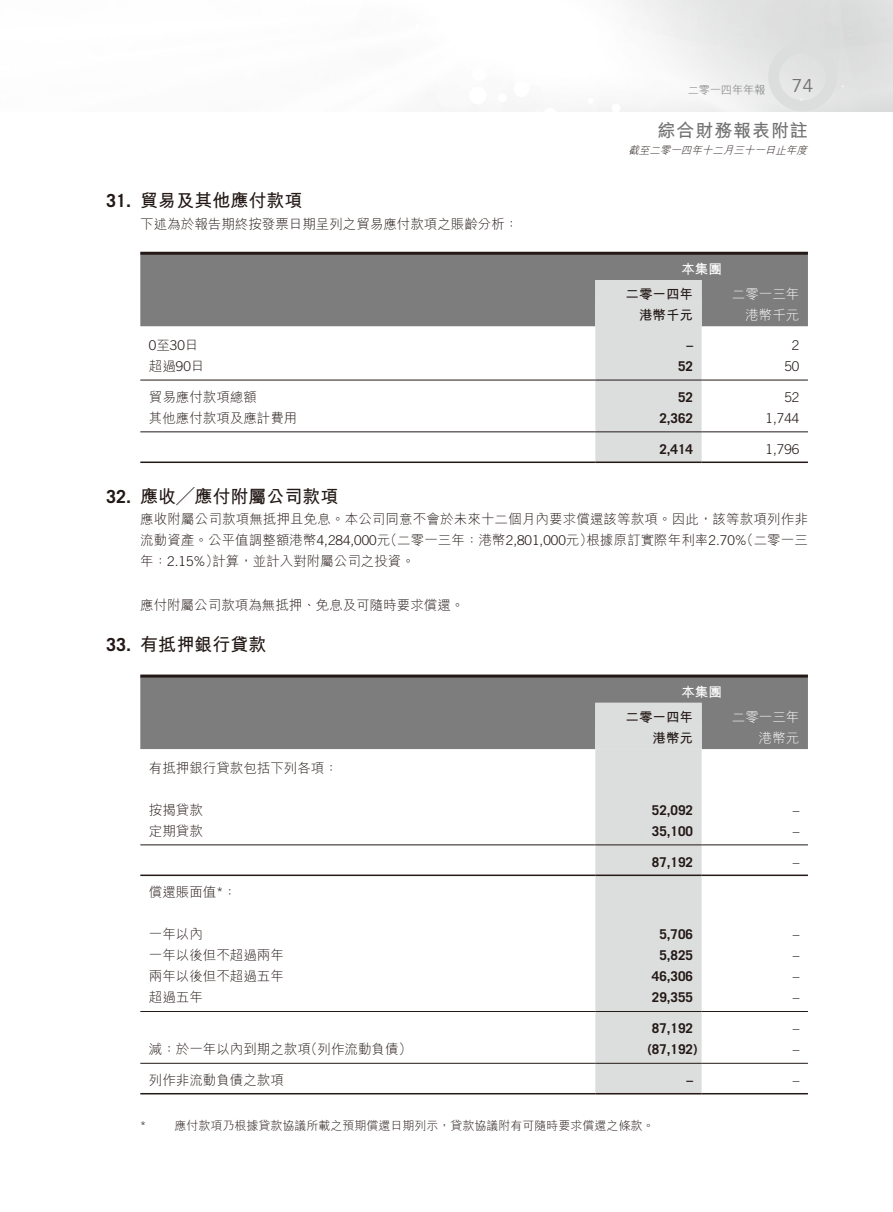
<style>
.page{position:relative;width:893px;height:1212px;background:#fff}
.page>*{position:absolute;margin:0;border:0;box-sizing:border-box;transform-origin:0 0}
.t1{font:18px "M Hei HK Bold E Ten B5 H";color:#231916}
.t2{font:18px "M Hei HK Bold E Ten B5 H";letter-spacing:.05em;color:#717171}
.t3{font:18px "Trade Gothic LT Std";color:#717171}
.t4{font:13.5px/21px "M Hei HK Light E Ten B5 H";color:#231916;text-align:justify}
.t5{font:700 13.5px "Trade Gothic LT Std";color:#231916}
.t6{font:300 13.5px "Trade Gothic LT Std";color:#231916}
.t7{font:13.5px "M Hei HK Bold E Ten B5 H";color:#231916}
.t8{font:13.5px "M Hei HK Light E Ten B5 H";color:#fff}
.t9{font:13.5px "M Hei HK Bold E Ten B5 H";color:#fff}
.t10{font:12px "M Hei HK Light E Ten B5 H";color:#231916}
.t11{font:11.25px "M Hei HK Light E Ten B5 H";letter-spacing:-.015em;color:#717171}
.t12{font:italic 10.5px "M Hei HK Light E Ten B5 H";color:#231916}
.s1{font-family:"Trade Gothic LT Std";font-weight:700}
.s2{font-family:"M Hei HK Light E Ten B5 H";font-weight:400}
.s3{font-family:"Trade Gothic LT Std";font-weight:300}
</style>
<div class="page">
<div style="left:768px;top:43px;width:69px;height:68px;background:#dfe0e0"></div>
<div style="left:140px;top:255px;width:668px;height:71px;background:#7d7d7d"></div>
<div style="left:595px;top:280px;width:107px;height:181px;background:#dcdddd"></div>
<div style="left:595px;top:301px;width:107px;height:25px;background:#dcdddd"></div>
<hr style="left:140px;top:252px;width:668px;height:3px;background:#231916">
<hr style="left:140px;top:380px;width:455px;height:1px;background:#231916">
<hr style="left:595px;top:380px;width:107px;height:1px;background:#231916">
<hr style="left:702px;top:380px;width:106px;height:1px;background:#231916">
<hr style="left:140px;top:431px;width:455px;height:1px;background:#231916">
<hr style="left:595px;top:431px;width:107px;height:1px;background:#231916">
<hr style="left:702px;top:431px;width:106px;height:1px;background:#231916">
<hr style="left:140px;top:461px;width:455px;height:2px;background:#231916">
<hr style="left:595px;top:461px;width:107px;height:2px;background:#231916">
<hr style="left:702px;top:461px;width:106px;height:2px;background:#231916">
<div style="left:140px;top:677px;width:668px;height:72px;background:#7d7d7d"></div>
<div style="left:595px;top:703px;width:107px;height:390px;background:#dcdddd"></div>
<div style="left:595px;top:724px;width:107px;height:25px;background:#dcdddd"></div>
<hr style="left:140px;top:674px;width:668px;height:3px;background:#231916">
<hr style="left:140px;top:844px;width:455px;height:1px;background:#231916">
<hr style="left:595px;top:844px;width:107px;height:1px;background:#231916">
<hr style="left:702px;top:844px;width:106px;height:1px;background:#231916">
<hr style="left:140px;top:874px;width:455px;height:2px;background:#231916">
<hr style="left:595px;top:874px;width:107px;height:2px;background:#231916">
<hr style="left:702px;top:874px;width:106px;height:2px;background:#231916">
<hr style="left:140px;top:1011px;width:455px;height:1px;background:#231916">
<hr style="left:595px;top:1011px;width:107px;height:1px;background:#231916">
<hr style="left:702px;top:1011px;width:106px;height:1px;background:#231916">
<hr style="left:140px;top:1063px;width:455px;height:1px;background:#231916">
<hr style="left:595px;top:1063px;width:107px;height:1px;background:#231916">
<hr style="left:702px;top:1063px;width:106px;height:1px;background:#231916">
<hr style="left:140px;top:1093px;width:455px;height:1px;background:#231916">
<hr style="left:595px;top:1093px;width:107px;height:1px;background:#231916">
<hr style="left:702px;top:1093px;width:106px;height:1px;background:#231916">
<h1 class="t1" style="left:106px;top:194px;width:198px"><span class="s1">31.</span> 貿易及其他應付款項</h1>
<p class="t4" style="left:140px;top:215px;width:380px">下述為於報告期終按發票日期呈列之貿易應付款項之賬齡分析：</p>
<p class="t11" style="left:688px;top:85px;width:79px">二零一四年年報</p>
<h1 class="t3" style="left:792px;top:80px;width:23px">74</h1>
<h1 class="t2" style="left:658px;top:124px;width:152px">綜合財務報表附註</h1>
<p class="t12" style="left:628px;top:146px;width:183px">截至二零一四年十二月三十一日止年度</p>
<p class="t9" style="left:681px;top:264px;width:42px">本集團</p>
<p class="t7" style="left:626px;top:289px;width:69px">二零一四年</p>
<p class="t8" style="left:732px;top:289px;width:69px">二零一三年</p>
<p class="t7" style="left:639px;top:310px;width:55px">港幣千元</p>
<p class="t8" style="left:745px;top:310px;width:55px">港幣千元</p>
<p class="t6" style="left:149px;top:340px;width:51px">0<span class="s2">至</span>30<span class="s2">日</span></p>
<p class="t5" style="left:686px;top:340px;width:8px">–</p>
<p class="t6" style="left:792px;top:340px;width:9px">2</p>
<p class="t4" style="left:149px;top:357px;width:57px">超過<span class="s3">90</span>日</p>
<p class="t5" style="left:678px;top:361px;width:17px">52</p>
<p class="t6" style="left:784px;top:361px;width:17px">50</p>
<p class="t4" style="left:149px;top:388px;width:109px">貿易應付款項總額</p>
<p class="t5" style="left:678px;top:392px;width:17px">52</p>
<p class="t6" style="left:784px;top:392px;width:17px">52</p>
<p class="t4" style="left:149px;top:409px;width:150px">其他應付款項及應計費用</p>
<p class="t5" style="left:659px;top:413px;width:35px">2,362</p>
<p class="t6" style="left:766px;top:413px;width:35px">1,744</p>
<p class="t5" style="left:659px;top:444px;width:35px">2,414</p>
<p class="t6" style="left:766px;top:444px;width:35px">1,796</p>
<h1 class="t1" style="left:106px;top:489px;width:234px"><span class="s1">32.</span> 應收╱應付附屬公司款項</h1>
<p class="t4" style="left:140px;top:510px;width:669px">應收附屬公司款項無抵押且免息。本公司同意不會於未來十二個月內要求償還該等款項。因此，該等款項列作非流動資產。公平值調整額港幣<span class="s3">4,284,000</span>元（二零一三年：港幣<span class="s3">2,801,000</span>元）根據原訂實際年利率<span class="s3">2.70%</span>（二零一三年：<span class="s3">2.15%</span>）計算，並計入對附屬公司之投資。</p>
<p class="t4" style="left:140px;top:596px;width:325px">應付附屬公司款項為無抵押、免息及可隨時要求償還。</p>
<h1 class="t1" style="left:106px;top:638px;width:162px"><span class="s1">33.</span> 有抵押銀行貸款</h1>
<p class="t9" style="left:681px;top:687px;width:42px">本集團</p>
<p class="t7" style="left:626px;top:712px;width:69px">二零一四年</p>
<p class="t8" style="left:732px;top:712px;width:69px">二零一三年</p>
<p class="t7" style="left:653px;top:733px;width:42px">港幣元</p>
<p class="t8" style="left:759px;top:733px;width:42px">港幣元</p>
<p class="t4" style="left:149px;top:759px;width:190px">有抵押銀行貸款包括下列各項：</p>
<p class="t4" style="left:149px;top:801px;width:55px">按揭貸款</p>
<p class="t5" style="left:652px;top:805px;width:43px">52,092</p>
<p class="t6" style="left:793px;top:805px;width:8px">–</p>
<p class="t4" style="left:149px;top:822px;width:55px">定期貸款</p>
<p class="t5" style="left:652px;top:826px;width:43px">35,100</p>
<p class="t6" style="left:793px;top:826px;width:8px">–</p>
<p class="t5" style="left:652px;top:857px;width:43px">87,192</p>
<p class="t6" style="left:793px;top:857px;width:8px">–</p>
<p class="t4" style="left:149px;top:884px;width:89px">償還賬面值<span class="s3">*</span>：</p>
<p class="t4" style="left:149px;top:926px;width:55px">一年以內</p>
<p class="t5" style="left:659px;top:930px;width:35px">5,706</p>
<p class="t6" style="left:793px;top:930px;width:8px">–</p>
<p class="t4" style="left:149px;top:947px;width:136px">一年以後但不超過兩年</p>
<p class="t5" style="left:659px;top:951px;width:35px">5,825</p>
<p class="t6" style="left:793px;top:951px;width:8px">–</p>
<p class="t4" style="left:149px;top:968px;width:136px">兩年以後但不超過五年</p>
<p class="t5" style="left:652px;top:972px;width:43px">46,306</p>
<p class="t6" style="left:793px;top:972px;width:8px">–</p>
<p class="t4" style="left:149px;top:989px;width:55px">超過五年</p>
<p class="t5" style="left:652px;top:993px;width:43px">29,355</p>
<p class="t6" style="left:793px;top:993px;width:8px">–</p>
<p class="t5" style="left:652px;top:1024px;width:43px">87,192</p>
<p class="t6" style="left:793px;top:1024px;width:8px">–</p>
<p class="t4" style="left:149px;top:1040px;width:265px">減：於一年以內到期之款項（列作流動負債）</p>
<p class="t5" style="left:647px;top:1045px;width:52px">(87,192)</p>
<p class="t6" style="left:793px;top:1045px;width:8px">–</p>
<p class="t4" style="left:149px;top:1071px;width:136px">列作非流動負債之款項</p>
<p class="t5" style="left:686px;top:1075px;width:8px">–</p>
<p class="t6" style="left:793px;top:1075px;width:8px">–</p>
<p class="t10" style="left:140px;top:1121px;width:516px"><span class="s3">*</span> 應付款項乃根據貸款協議所載之預期償還日期列示，貸款協議附有可隨時要求償還之條款。</p>
</div>
